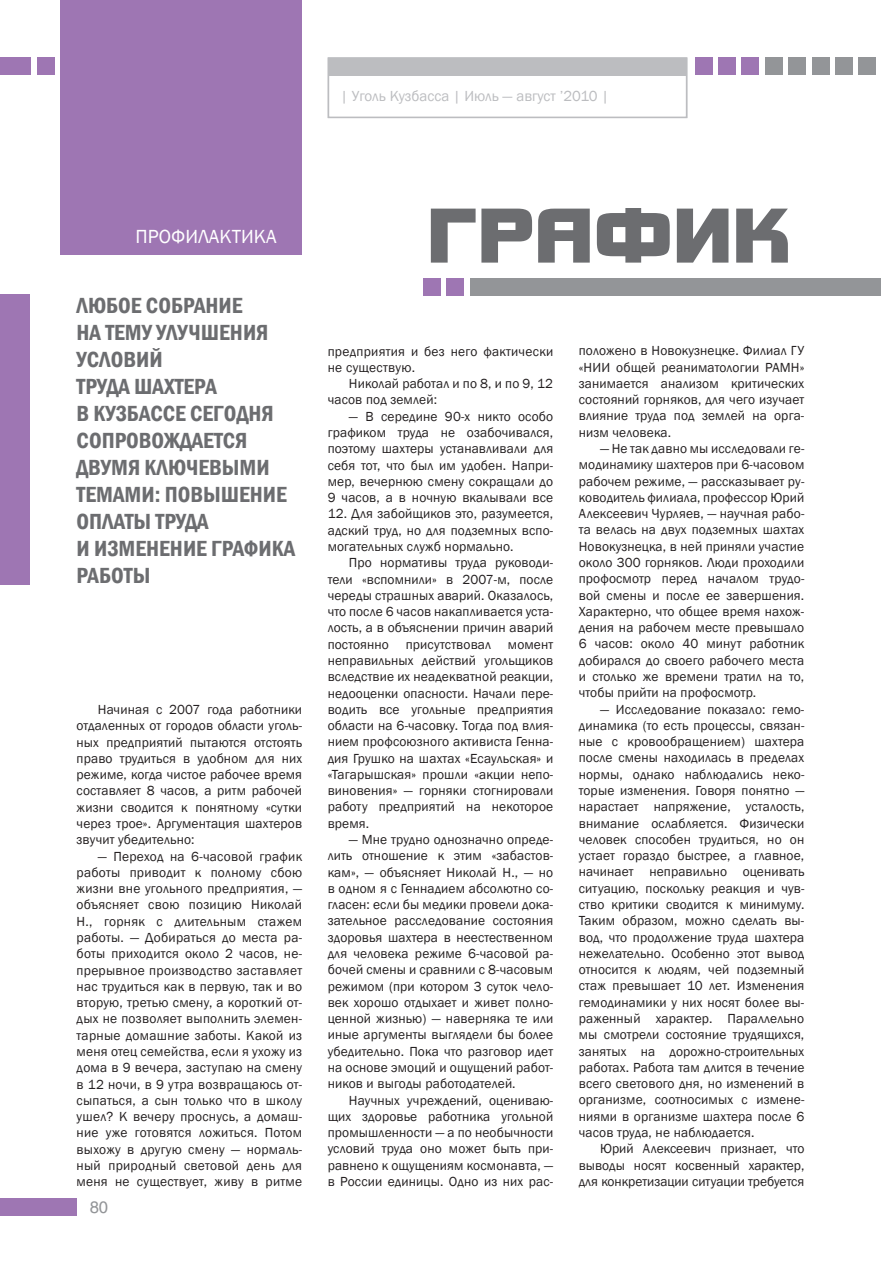
<style>
.page{position:relative;width:881px;height:1263px;background:#fff}
.page>*{position:absolute;margin:0;border:0;box-sizing:border-box;transform-origin:0 0}
.t1{font:600 condensed 22.5px/27px "Franklin Gothic";color:#6c6d70}
.t2{font:19.5px "Franklin Gothic";color:#fff}
.t3{font:16.5px "Helios";color:#939598}
.t4{font:15px "Franklin Gothic";color:#bcbdc0}
.t5{font:13.5px/16.4px "Franklin Gothic";letter-spacing:.01em;color:#231f20;text-align:justify}
</style>
<div class="page">
<div style="left:327px;top:57px;width:360px;height:61px;background:#fff;border:2px solid #bcbdc0"></div>
<div style="left:858px;top:58px;width:17px;height:17px;background:#939598"></div>
<div style="left:327px;top:59px;width:359px;height:17px;background:#bcbdc0"></div>
<div style="left:0;top:1198px;width:77px;height:17px;background:#9e76b3"></div>
<div style="left:37px;top:58px;width:17px;height:17px;background:#9e76b3"></div>
<div style="left:0;top:58px;width:30px;height:17px;background:#9e76b3"></div>
<div style="left:835px;top:58px;width:17px;height:17px;background:#939598"></div>
<div style="left:811px;top:58px;width:17px;height:17px;background:#939598"></div>
<div style="left:788px;top:58px;width:17px;height:17px;background:#939598"></div>
<div style="left:765px;top:58px;width:17px;height:17px;background:#939598"></div>
<div style="left:741px;top:58px;width:17px;height:17px;background:#9e76b3"></div>
<div style="left:718px;top:58px;width:17px;height:17px;background:#9e76b3"></div>
<div style="left:694px;top:58px;width:17px;height:17px;background:#9e76b3"></div>
<div style="left:60px;top:1px;width:242px;height:254px;background:#9e76b3"></div>
<svg style="left:430px;top:208px;width:358px;height:55px"></svg>
<div style="left:470px;top:278px;width:410px;height:17px;background:#939598"></div>
<div style="left:446px;top:278px;width:17px;height:17px;background:#9e76b3"></div>
<div style="left:423px;top:278px;width:17px;height:17px;background:#9e76b3"></div>
<div style="left:0;top:294px;width:30px;height:291px;background:#9e76b3"></div>
<p class="t4" style="left:340px;top:87px;width:270px">| Уголь Кузбасса | Июль — август ’2010 |</p>
<h2 class="t2" style="left:135px;top:224px;width:13px">профилактика</h2>
<h1 class="t1" style="left:77px;top:292px;width:220px">Любое собрание<br>на тему улучшения условий<br>труда шахтера<br>в Кузбассе сегодня сопровождается двумя ключевыми темами: повышение оплаты труда<br>и изменение графика работы</h1>
<p class="t5" style="left:77px;top:702px;width:227px;text-indent:21px">Начиная с 2007 года работники отдаленных от городов области уголь&shy;ных предприятий пытаются отстоять право трудиться в удобном для них режиме, когда чистое рабочее время составляет 8 часов, а ритм рабочей жизни сводится к понятному «сутки через трое». Аргументация шахтеров звучит убедительно:</p>
<p class="t5" style="left:77px;top:848px;width:227px;text-indent:21px">— Переход на 6-часовой график работы приводит к полному сбою жизни вне угольного предприятия, — объясняет свою позицию Николай Н., горняк с длительным стажем работы. — Добираться до места ра&shy;боты приходится около 2 часов, не&shy;прерывное производство заставляет нас трудиться как в первую, так и во вторую, третью смену, а короткий от&shy;дых не позволяет выполнить элемен&shy;тарные домашние заботы. Какой из меня отец семейства, если я ухожу из дома в 9 вечера, заступаю на смену в 12 ночи, в 9 утра возвращаюсь от&shy;сыпаться, а сын только что в школу ушел? К вечеру проснусь, а домаш&shy;ние уже готовятся ложиться. Потом выхожу в другую смену — нормаль&shy;ный природный световой день для меня не существует, живу в ритме</p>
<p class="t3" style="left:90px;top:1197px;width:20px">80</p>
<p class="t5" style="left:327px;top:343px;width:227px">предприятия и без него фактически не существую.</p>
<p class="t5" style="left:327px;top:376px;width:227px;text-indent:21px">Николай работал и по 8, и по 9, 12 часов под землей:</p>
<p class="t5" style="left:327px;top:408px;width:227px;text-indent:21px">— В середине 90-х никто особо графиком труда не озабочивался, поэтому шахтеры устанавливали для себя тот, что был им удобен. Напри&shy;мер, вечернюю смену сокращали до 9 часов, а в ночную вкалывали все</p>
<p class="t5" style="left:327px;top:506px;width:227px">12. Для забойщиков это, разумеется, адский труд, но для подземных вспо&shy;могательных служб нормально.</p>
<p class="t5" style="left:327px;top:555px;width:227px;text-indent:21px">Про нормативы труда руководи&shy;тели «вспомнили» в 2007-м, после череды страшных аварий. Оказалось, что после 6 часов накапливается уста&shy;лость, а в объяснении причин аварий постоянно присутствовал момент неправильных действий угольщиков вследствие их неадекватной реакции, недооценки опасности. Начали пере&shy;водить все угольные предприятия области на 6-часовку. Тогда под влия&shy;нием профсоюзного активиста Генна&shy;дия Грушко на шахтах «Есаульская» и «Тагарышская» прошли «акции непо&shy;виновения» — горняки стогнировали работу предприятий на некоторое время.</p>
<p class="t5" style="left:327px;top:832px;width:227px;text-indent:21px">— Мне трудно однозначно опреде&shy;лить отношение к этим «забастов&shy;кам», — объясняет Николай Н., — но в одном я с Геннадием абсолютно со&shy;гласен: если бы медики провели дока&shy;зательное расследование состояния здоровья шахтера в неестественном для человека режиме 6-часовой ра&shy;бочей смены и сравнили с 8-часовым режимом (при котором 3 суток чело&shy;век хорошо отдыхает и живет полно&shy;ценной жизнью) — наверняка те или иные аргументы выглядели бы более убедительно. Пока что разговор идет на основе эмоций и ощущений работ&shy;ников и выгоды работодателей.</p>
<p class="t5" style="left:327px;top:1092px;width:227px;text-indent:21px">Научных учреждений, оцениваю&shy;щих здоровье работника угольной промышленности — а по необычности условий труда оно может быть при&shy;равнено к ощущениям космонавта, — в России единицы. Одно из них рас-</p>
<p class="t5" style="left:578px;top:343px;width:227px">положено в Новокузнецке. Филиал ГУ «НИИ общей реаниматологии РАМН» занимается анализом критических состояний горняков, для чего изучает влияние труда под землей на орга&shy;низм человека.</p>
<p class="t5" style="left:578px;top:441px;width:227px;text-indent:21px">— Не так давно мы исследовали ге&shy;модинамику шахтеров при 6-часовом рабочем режиме, — рассказывает ру&shy;ководитель филиала, профессор Юрий Алексеевич Чурляев, — научная рабо&shy;та велась на двух подземных шахтах Новокузнецка, в ней приняли участие около 300 горняков. Люди проходили профосмотр перед началом трудо&shy;вой смены и после ее завершения.<br>Характерно, что общее время нахож&shy;дения на рабочем месте превышало 6 часов: около 40 минут работник добирался до своего рабочего места и столько же времени тратил на то, чтобы прийти на профосмотр.</p>
<p class="t5" style="left:578px;top:701px;width:227px;text-indent:21px">— Исследование показало: гемо&shy;динамика (то есть процессы, связан&shy;ные с кровообращением) шахтера после смены находилась в пределах нормы, однако наблюдались неко&shy;торые изменения. Говоря понятно — нарастает напряжение, усталость, внимание ослабляется. Физически человек способен трудиться, но он устает гораздо быстрее, а главное, начинает неправильно оценивать ситуацию, поскольку реакция и чув&shy;ство критики сводится к минимуму.<br>Таким образом, можно сделать вы&shy;вод, что продолжение труда шахтера нежелательно. Особенно этот вывод относится к людям, чей подземный стаж превышает 10 лет. Изменения гемодинамики у них носят более вы&shy;раженный характер. Параллельно мы смотрели состояние трудящихся, занятых на дорожно-строительных работах. Работа там длится в течение всего светового дня, но изменений в организме, соотносимых с измене&shy;ниями в организме шахтера после 6 часов труда, не наблюдается.</p>
<p class="t5" style="left:578px;top:1141px;width:227px;text-indent:21px">Юрий Алексеевич признает, что выводы носят косвенный характер, для конкретизации ситуации требуется</p>
</div>
